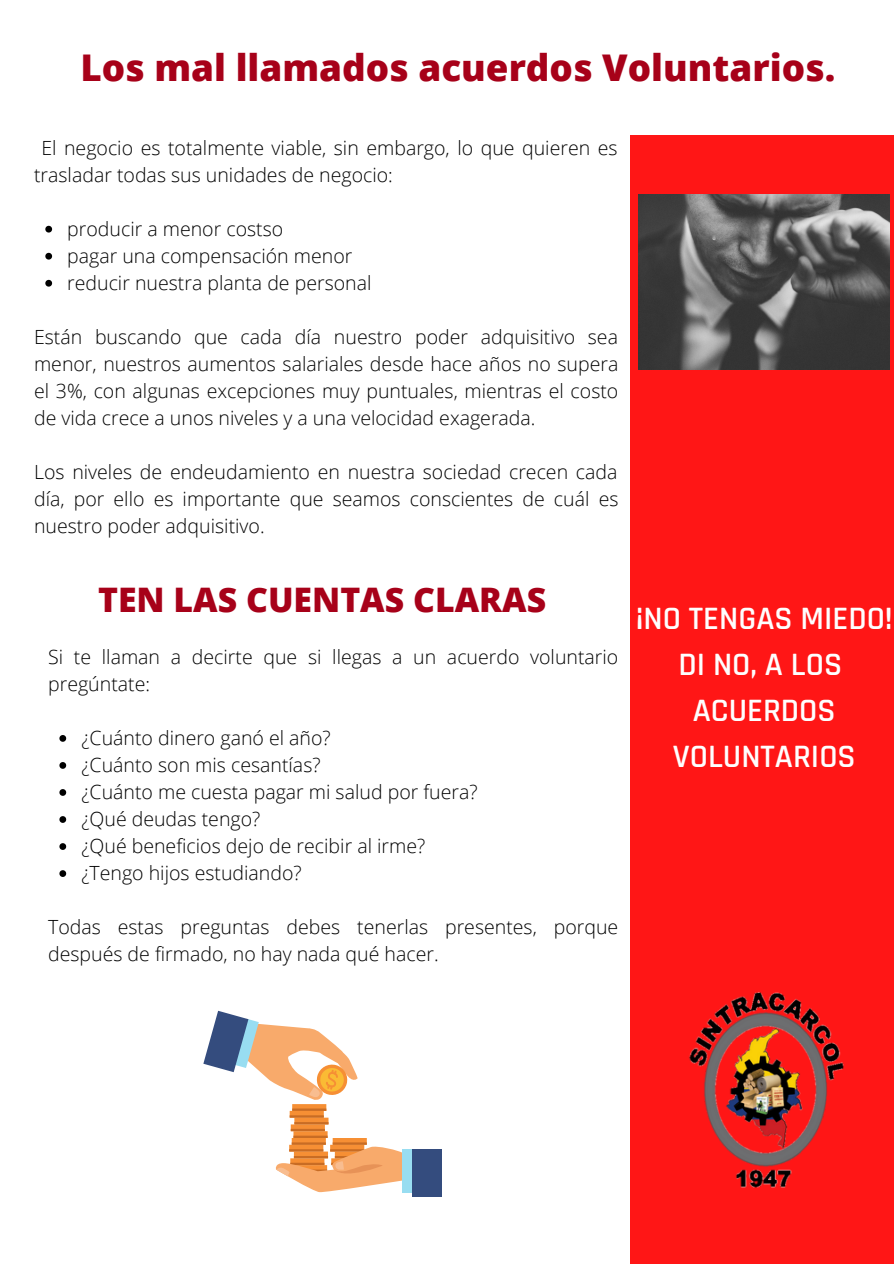
<style>
.page{position:relative;width:894px;height:1264px;background:#fff}
.page>*{position:absolute;margin:0;border:0;box-sizing:border-box;transform-origin:0 0}
.t1{font:800 36.75px "Open Sans";color:#a70119}
.t2{font:800 33.75px "Open Sans";color:#a70119}
.t3{font:600 33px/46.2px "Rajdhani";color:#fefefe;text-align:center}
.t4{font:300 19.5px/27px "Open Sans";color:#000}
</style>
<div class="page">
<div style="left:630px;top:135px;width:263px;height:1128px;background:#ff1616"></div>
<img style="left:638px;top:195px;width:251px;height:174px">
<img style="left:689px;top:992px;width:155px;height:196px">
<div style="left:292px;top:1104px;width:34px;height:6px;background:#f68f34"></div>
<svg style="left:203px;top:1010px;width:154px;height:90px"></svg>
<svg style="left:275px;top:1108px;width:127px;height:84px"></svg>
<div style="left:402px;top:1149px;width:13px;height:43px;background:#98ddf1"></div>
<div style="left:411px;top:1149px;width:30px;height:47px;background:#344c7e"></div>
<svg style="left:59px;top:735px;width:7px;height:6px"></svg>
<svg style="left:59px;top:762px;width:7px;height:6px"></svg>
<svg style="left:59px;top:789px;width:7px;height:6px"></svg>
<svg style="left:59px;top:816px;width:7px;height:6px"></svg>
<svg style="left:59px;top:843px;width:7px;height:7px"></svg>
<svg style="left:59px;top:870px;width:7px;height:7px"></svg>
<svg style="left:45px;top:226px;width:7px;height:6px"></svg>
<svg style="left:45px;top:253px;width:7px;height:6px"></svg>
<svg style="left:45px;top:280px;width:7px;height:6px"></svg>
<p class="t1" style="left:80px;top:42px;width:756px">Los mal llamados acuerdos Voluntarios.</p>
<p class="t4" style="left:34px;top:134px;width:585px;text-indent:7px">El negocio es totalmente viable, sin embargo, lo que quieren es trasladar todas sus unidades de negocio:</p>
<p class="t4" style="left:67px;top:215px;width:217px">producir a menor costso</p>
<p class="t4" style="left:67px;top:242px;width:286px">pagar una compensación menor</p>
<p class="t4" style="left:67px;top:269px;width:305px">reducir nuestra planta de personal</p>
<p class="t4" style="left:34px;top:323px;width:585px;text-align:justify">Están buscando que cada día nuestro poder adquisitivo sea menor, nuestros aumentos salariales desde hace años no supera el 3%, con algunas excepciones muy puntuales, mientras el costo de vida crece a unos niveles y a una velocidad exagerada.</p>
<p class="t4" style="left:34px;top:458px;width:585px;text-align:justify">Los niveles de endeudamiento en nuestra sociedad crecen cada día, por ello es importante que seamos conscientes de cuál es nuestro poder adquisitivo.</p>
<p class="t2" style="left:98px;top:575px;width:449px">TEN LAS CUENTAS CLARAS</p>
<p class="t4" style="left:48px;top:643px;width:571px">Si te llaman a decirte que si llegas a un acuerdo voluntario pregúntate:</p>
<p class="t4" style="left:81px;top:724px;width:251px">¿Cuánto dinero ganó el año?</p>
<p class="t4" style="left:81px;top:751px;width:241px">¿Cuánto son mis cesantías?</p>
<p class="t4" style="left:81px;top:778px;width:398px">¿Cuánto me cuesta pagar mi salud por fuera?</p>
<p class="t4" style="left:81px;top:805px;width:180px">¿Qué deudas tengo?</p>
<p class="t4" style="left:81px;top:832px;width:345px">¿Qué beneficios dejo de recibir al irme?</p>
<p class="t4" style="left:81px;top:859px;width:222px">¿Tengo hijos estudiando?</p>
<p class="t4" style="left:48px;top:913px;width:571px">Todas estas preguntas debes tenerlas presentes, porque después de firmado, no hay nada qué hacer.</p>
<p class="t3" style="left:635px;top:596px;width:258px">¡NO TENGAS MIEDO!</p>
<p class="t3" style="left:678px;top:642px;width:165px">DI NO, A LOS</p>
<p class="t3" style="left:672px;top:688px;width:184px">ACUERDOS<br>VOLUNTARIOS</p>
</div>
